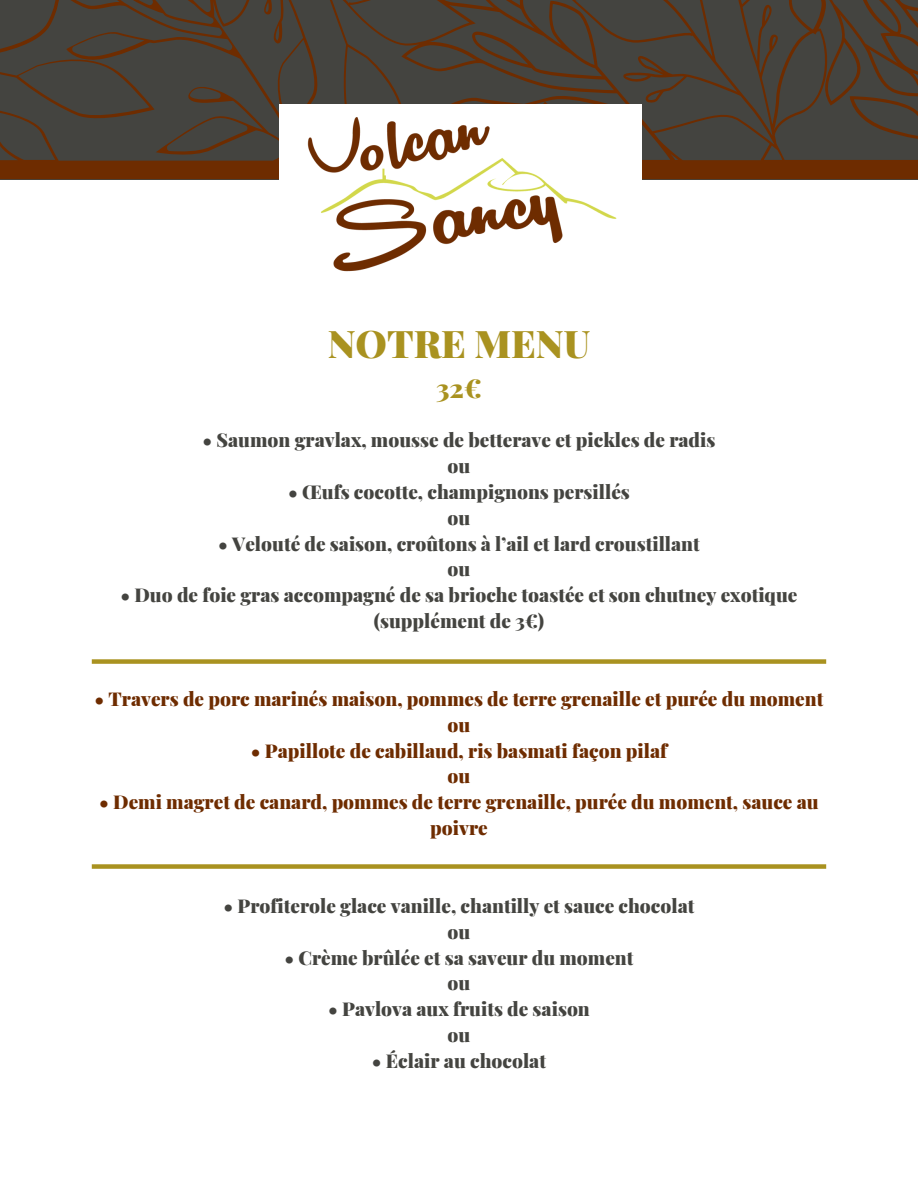
<style>
.page{position:relative;width:918px;height:1188px;background:#fff}
.page>*{position:absolute;margin:0;border:0;box-sizing:border-box;transform-origin:0 0}
.t1{font:900 38.1px "Playfair Display";color:#a99220}
.t2{font:900 26.1px "Playfair Display";color:#a99220}
.t3{font:900 19.05px "Playfair Display";color:#444440}
.t4{font:900 19.05px/25.8px "Playfair Display";color:#6e2c00;text-align:center}
</style>
<div class="page">
<svg style="left:0;top:0;width:918px;height:179px;background:#4b3f33"></svg>
<img style="left:265px;top:69px;width:388px;height:203px">
<div style="left:92px;top:659px;width:734px;height:5px;background:#a99220"></div>
<div style="left:92px;top:864px;width:734px;height:5px;background:#a99220"></div>
<p class="t1" style="left:328px;top:317px;width:264px">NOTRE MENU</p>
<p class="t2" style="left:436px;top:370px;width:47px">32€</p>
<p class="t3" style="left:202px;top:426px;width:515px">• Saumon gravlax, mousse de betterave et pickles de radis</p>
<p class="t3" style="left:448px;top:452px;width:24px">ou</p>
<p class="t3" style="left:288px;top:478px;width:343px">• Œufs cocotte, champignons persillés</p>
<p class="t3" style="left:448px;top:504px;width:24px">ou</p>
<p class="t3" style="left:218px;top:530px;width:483px">• Velouté de saison, croûtons à l’ail et lard croustillant</p>
<p class="t3" style="left:448px;top:556px;width:24px">ou</p>
<p class="t3" style="left:121px;top:582px;width:678px">• Duo de foie gras accompagné de sa brioche toastée et son chutney exotique</p>
<p class="t3" style="left:374px;top:608px;width:172px">(supplément de 3€)</p>
<p class="t4" style="left:95px;top:685px;width:730px">• Travers de porc marinés maison, pommes de terre grenaille et purée du moment</p>
<p class="t4" style="left:448px;top:711px;width:24px">ou</p>
<p class="t4" style="left:251px;top:737px;width:418px">• Papillote de cabillaud, ris basmati façon pilaf</p>
<p class="t4" style="left:448px;top:763px;width:24px">ou</p>
<p class="t4" style="left:99px;top:789px;width:721px">• Demi magret de canard, pommes de terre grenaille, purée du moment, sauce au poivre</p>
<p class="t3" style="left:223px;top:892px;width:473px">• Profiterole glace vanille, chantilly et sauce chocolat</p>
<p class="t3" style="left:448px;top:918px;width:24px">ou</p>
<p class="t3" style="left:284px;top:944px;width:351px">• Crème brûlée et sa saveur du moment</p>
<p class="t3" style="left:448px;top:970px;width:24px">ou</p>
<p class="t3" style="left:328px;top:996px;width:263px">• Pavlova aux fruits de saison</p>
<p class="t3" style="left:448px;top:1022px;width:24px">ou</p>
<p class="t3" style="left:372px;top:1047px;width:176px">• Éclair au chocolat</p>
</div>
